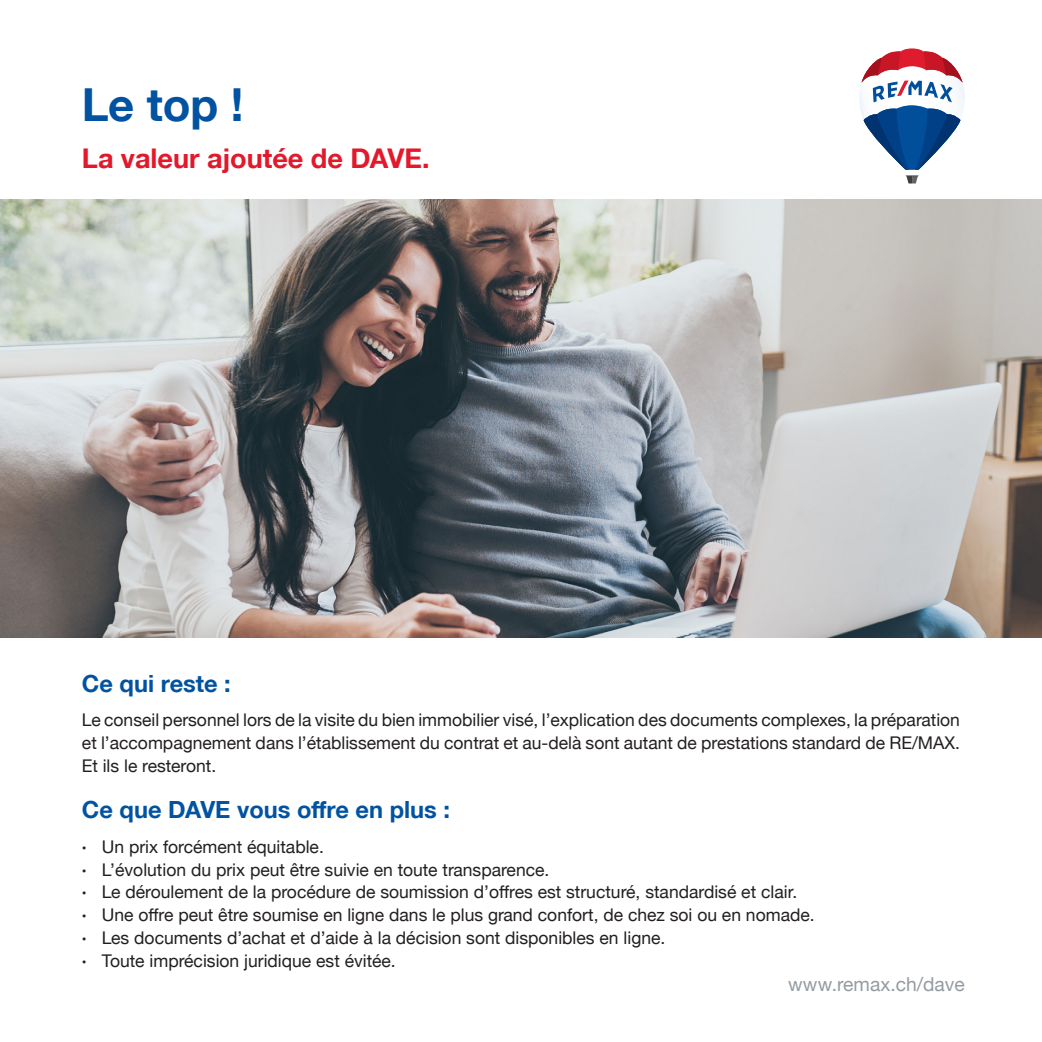
<style>
.page{position:relative;width:1042px;height:1042px;background:#fff}
.page>*{position:absolute;margin:0;border:0;box-sizing:border-box;transform-origin:0 0}
.t1{font:700 45.5px "Helvetica Neue LTW1 G";color:#0153a2}
.t2{font:700 27.12px "Helvetica Neue LTW1 G";color:#e2192b}
.t3{font:700 23.62px "Helvetica Neue LTW1 G";color:#0153a2}
.t4{font:19.25px "Helvetica Neue LTW1 G";color:#959ca1}
.t5{font:17.5px/22.8px "Helvetica Neue LTW1 G";color:#231f20;text-align:justify}
.s1{font-weight:700}
</style>
<div class="page">
<img style="left:0;top:200px;width:1042px;height:437px">
<svg style="left:859px;top:48px;width:106px;height:136px"></svg>
<p class="t1" style="left:82px;top:76px;width:163px">Le top !</p>
<p class="t2" style="left:82px;top:141px;width:349px">La valeur ajoutée de DAVE.</p>
<p class="t3" style="left:82px;top:669px;width:150px">Ce qui reste :</p>
<p class="t5" style="left:82px;top:708px;width:879px">Le conseil personnel lors de la visite du bien immobilier visé, l’explication des documents complexes, la préparation et l’accompagnement dans l’établissement du contrat et au-delà sont autant de prestations standard de RE/MAX.<br>Et ils le resteront.</p>
<p class="t3" style="left:82px;top:794px;width:369px">Ce que DAVE vous offre en plus :</p>
<p class="t5" style="left:82px;top:835px;width:243px"><span class="s1">·</span> Un prix forcément équitable.</p>
<p class="t5" style="left:82px;top:858px;width:469px"><span class="s1">·</span> L’évolution du prix peut être suivie en toute transparence.</p>
<p class="t5" style="left:82px;top:880px;width:717px"><span class="s1">·</span> Le déroulement de la procédure de soumission d’offres est structuré, standardisé et clair.</p>
<p class="t5" style="left:82px;top:903px;width:734px"><span class="s1">·</span> Une offre peut être soumise en ligne dans le plus grand confort, de chez soi ou en nomade.</p>
<p class="t5" style="left:82px;top:926px;width:585px"><span class="s1">·</span> Les documents d’achat et d’aide à la décision sont disponibles en ligne.</p>
<p class="t5" style="left:82px;top:949px;width:315px"><span class="s1">·</span> Toute imprécision juridique est évitée.</p>
<p class="t4" style="left:788px;top:972px;width:178px">www.remax.ch/dave</p>
</div>
